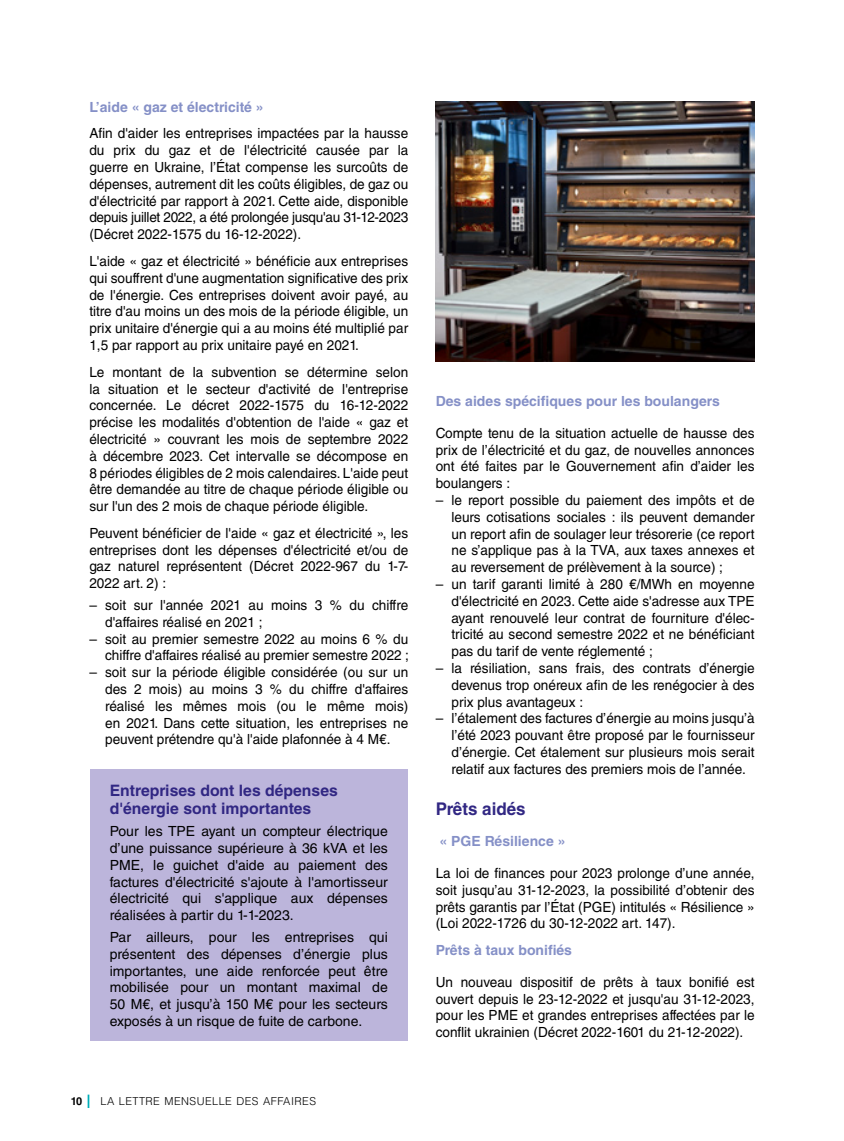
<style>
.page{position:relative;width:844px;height:1141px;background:#fff}
.page>*{position:absolute;margin:0;border:0;box-sizing:border-box;transform-origin:0 0}
._09_t1{font:700 17.5px "Helvetica LT Std";color:#312783}
._011_encadre_titre{font:700 15.75px/18.9px "Helvetica LT Std";color:#312783}
._09_t0{font:14px/16.8px "Helvetica LT Std";color:#000;text-align:justify}
._012_encadre_texte{font:14px/16.8px "Helvetica LT Std";color:#000;text-align:justify}
._03_texte{font:14px/16.8px "Helvetica LT Std";color:#000;text-align:justify}
._09_t1-2{font:14px/16.8px "Helvetica LT Std";color:#000;text-align:justify}
._09_t1-3{font:700 14px "Helvetica LT Std";color:#8590c7}
.t1{font:300 10.85px "Helvetica LT Std";letter-spacing:.04em;color:#000}
.t2{font:700 10.85px "Helvetica LT Std";color:#000}
</style>
<div class="page">
<svg style="left:88px;top:1095px;width:1px;height:13px"></svg>
<img style="left:435px;top:102px;width:319px;height:259px">
<div style="left:90px;top:769px;width:317px;height:272px;background:#bcb5db"></div>
<p class="_09_t1-3" style="left:89px;top:98px;width:176px">L’aide « gaz et électricité »</p>
<p class="_09_t0" style="left:89px;top:125px;width:320px">Afin d'aider les entreprises impactées par la hausse du prix du gaz et de l'électricité causée par la guerre en Ukraine, l’État compense les surcoûts de dépenses, autrement dit les coûts éligibles, de gaz ou d'électricité par rapport à 2021. Cette aide, disponible depuis juillet 2022, a été prolongée jusqu'au 31-12-2023 (Décret 2022-1575 du 16-12-2022).</p>
<p class="_09_t0" style="left:89px;top:253px;width:320px">L'aide « gaz et électricité » bénéficie aux entreprises qui souffrent d'une augmentation significative des prix de l'énergie. Ces entreprises doivent avoir payé, au titre d'au moins un des mois de la période éligible, un prix unitaire d'énergie qui a au moins été multiplié par 1,5 par rapport au prix unitaire payé en 2021.</p>
<p class="_09_t0" style="left:89px;top:363px;width:320px">Le montant de la subvention se détermine selon la situation et le secteur d'activité de l'entreprise concernée. Le décret 2022-1575 du 16-12-2022 précise les modalités d'obtention de l'aide « gaz et électricité » couvrant les mois de septembre 2022 à décembre 2023. Cet intervalle se décompose en 8 périodes éligibles de 2 mois calendaires. L'aide peut être demandée au titre de chaque période éligible ou sur l'un des 2 mois de chaque période éligible.</p>
<p class="_09_t0" style="left:89px;top:524px;width:320px">Peuvent bénéficier de l'aide « gaz et électricité », les entreprises dont les dépenses d'électricité et/ou de gaz naturel représentent (Décret 2022-967 du 1-7- 2022 art. 2) :</p>
<p class="_09_t0" style="left:105px;top:597px;width:304px;text-indent:-16px">– soit sur l'année 2021 au moins 3 % du chiffre d'affaires réalisé en 2021 ;</p>
<p class="_09_t0" style="left:89px;top:630px;width:321px;text-align:right">– soit au premier semestre 2022 au moins 6 % du chiffre d'affaires réalisé au premier semestre 2022 ;</p>
<p class="_09_t0" style="left:105px;top:664px;width:304px;text-indent:-16px">– soit sur la période éligible considérée (ou sur un des 2 mois) au moins 3 % du chiffre d'affaires réalisé les mêmes mois (ou le même mois) en 2021. Dans cette situation, les entreprises ne peuvent prétendre qu'à l'aide plafonnée à 4 M€.</p>
<p class="_011_encadre_titre" style="left:110px;top:780px;width:229px">Entreprises dont les dépenses d'énergie sont importantes</p>
<p class="_012_encadre_texte" style="left:110px;top:823px;width:279px">Pour les TPE ayant un compteur électrique d’une puissance supérieure à 36 kVA et les PME, le guichet d'aide au paiement des factures d'électricité s'ajoute à l'amortisseur électricité qui s'applique aux dépenses réalisées à partir du 1-1-2023.</p>
<p class="_012_encadre_texte" style="left:110px;top:929px;width:279px">Par ailleurs, pour les entreprises qui présentent des dépenses d’énergie plus importantes, une aide renforcée peut être mobilisée pour un montant maximal de 50 M€, et jusqu’à 150 M€ pour les secteurs exposés à un risque de fuite de carbone.</p>
<p class="t2" style="left:71px;top:1095px;width:13px">10</p>
<p class="t1" style="left:100px;top:1095px;width:217px">LA LETTRE MENSUELLE DES AFFAIRES</p>
<p class="_09_t1-3" style="left:435px;top:393px;width:285px">Des aides spécifiques pour les boulangers</p>
<p class="_09_t1-2" style="left:435px;top:424px;width:320px">Compte tenu de la situation actuelle de hausse des prix de l’électricité et du gaz, de nouvelles annonces ont été faites par le Gouvernement afin d’aider les boulangers :</p>
<p class="_09_t0" style="left:451px;top:492px;width:304px;text-indent:-16px">– le report possible du paiement des impôts et de leurs cotisations sociales : ils peuvent demander un report afin de soulager leur trésorerie (ce report ne s’applique pas à la TVA, aux taxes annexes et au reversement de prélèvement à la source) ;</p>
<p class="_09_t0" style="left:451px;top:576px;width:304px;text-indent:-16px">– un tarif garanti limité à 280 €/MWh en moyenne d'électricité en 2023. Cette aide s'adresse aux TPE ayant renouvelé leur contrat de fourniture d'élec&shy;tricité au second semestre 2022 et ne bénéficiant pas du tarif de vente réglementé ;</p>
<p class="_09_t0" style="left:451px;top:660px;width:304px;text-indent:-16px">– la résiliation, sans frais, des contrats d’énergie devenus trop onéreux afin de les renégocier à des prix plus avantageux :</p>
<p class="_09_t0" style="left:451px;top:710px;width:304px;text-indent:-16px">– l’étalement des factures d’énergie au moins jusqu’à l’été 2023 pouvant être proposé par le fournisseur d’énergie. Cet étalement sur plusieurs mois serait relatif aux factures des premiers mois de l’année.</p>
<p class="_09_t1" style="left:435px;top:798px;width:91px">Prêts aidés</p>
<p class="_09_t1-3" style="left:439px;top:833px;width:127px">« PGE Résilience »</p>
<p class="_03_texte" style="left:435px;top:865px;width:320px">La loi de finances pour 2023 prolonge d’une année, soit jusqu’au 31-12-2023, la possibilité d’obtenir des prêts garantis par l’État (PGE) intitulés « Résilience » (Loi 2022-1726 du 30-12-2022 art. 147).</p>
<p class="_09_t1-3" style="left:435px;top:942px;width:138px">Prêts à taux bonifiés</p>
<p class="_03_texte" style="left:435px;top:973px;width:320px">Un nouveau dispositif de prêts à taux bonifié est ouvert depuis le 23-12-2022 et jusqu'au 31-12-2023, pour les PME et grandes entreprises affectées par le conflit ukrainien (Décret 2022-1601 du 21-12-2022).</p>
</div>
